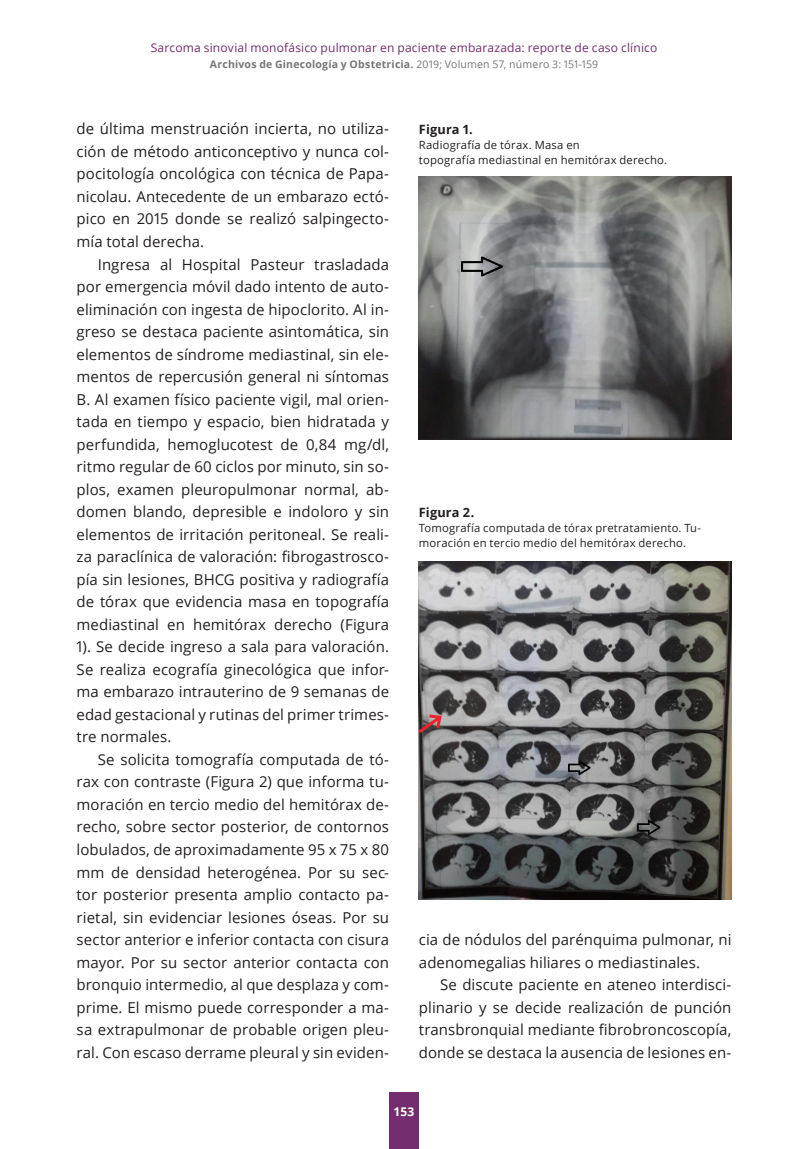
<style>
.page{position:relative;width:808px;height:1149px;background:#fff}
.page>*{position:absolute;margin:0;border:0;box-sizing:border-box;transform-origin:0 0}
.Primero{font:15px/22.5px "Open Sans";letter-spacing:.005em;color:#231f20;text-align:justify}
.Figura_título{font:700 12.75px "Open Sans";letter-spacing:.01em;color:#231f20}
.t1{font:12px "Open Sans";letter-spacing:.015em;color:#742d6e}
.t2{font:700 12px "Open Sans";color:#fff}
.Figura_texto{font:11.25px/15px "Open Sans";letter-spacing:.02em;color:#231f20}
.t3{font:700 10.5px "Open Sans";letter-spacing:.02em;color:#757679}
.s1{font-weight:400}
</style>
<div class="page">
<div style="left:389px;top:1092px;width:30px;height:56px;background:#742d6e"></div>
<img style="left:419px;top:176px;width:312px;height:264px">
<img style="left:419px;top:561px;width:312px;height:337px">
<svg style="left:418px;top:712px;width:26px;height:24px"></svg>
<p class="t1" style="left:151px;top:39px;width:508px">Sarcoma sinovial monofásico pulmonar en paciente embarazada: reporte de caso clínico</p>
<p class="t3" style="left:210px;top:56px;width:390px">Archivos de Ginecología y Obstetricia. <span class="s1">2019; Volumen 57, número 3: 151-159</span></p>
<p class="Primero" style="left:77px;top:117px;width:314px">de última menstruación incierta, no utiliza&shy;ción de método anticonceptivo y nunca col&shy;pocitología oncológica con técnica de Papa&shy;nicolau. Antecedente de un embarazo ectó&shy;pico en 2015 donde se realizó salpingecto&shy;mía total derecha.</p>
<p class="Primero" style="left:77px;top:252px;width:314px;text-indent:21px">Ingresa al Hospital Pasteur trasladada por emergencia móvil dado intento de auto&shy;eliminación con ingesta de hipoclorito. Al in&shy;greso se destaca paciente asintomática, sin elementos de síndrome mediastinal, sin ele&shy;mentos de repercusión general ni síntomas B. Al examen físico paciente vigil, mal orien&shy;tada en tiempo y espacio, bien hidratada y perfundida, hemoglucotest de 0,84 mg/dl, ritmo regular de 60 ciclos por minuto, sin so&shy;plos, examen pleuropulmonar normal, ab&shy;domen blando, depresible e indoloro y sin elementos de irritación peritoneal. Se reali&shy;za paraclínica de valoración: fibrogastrosco&shy;pía sin lesiones, BHCG positiva y radiografía de tórax que evidencia masa en topografía mediastinal en hemitórax derecho (Figura 1). Se decide ingreso a sala para valoración.<br>Se realiza ecografía ginecológica que infor&shy;ma embarazo intrauterino de 9 semanas de edad gestacional y rutinas del primer trimes&shy;tre normales.</p>
<p class="Primero" style="left:77px;top:747px;width:314px;text-indent:21px">Se solicita tomografía computada de tó&shy;rax con contraste (Figura 2) que informa tu&shy;moración en tercio medio del hemitórax de&shy;recho, sobre sector posterior, de contornos lobulados, de aproximadamente 95 x 75 x 80 mm de densidad heterogénea. Por su sec&shy;tor posterior presenta amplio contacto pa&shy;rietal, sin evidenciar lesiones óseas. Por su sector anterior e inferior contacta con cisura mayor. Por su sector anterior contacta con bronquio intermedio, al que desplaza y com&shy;prime. El mismo puede corresponder a ma&shy;sa extrapulmonar de probable origen pleu&shy;ral. Con escaso derrame pleural y sin eviden-</p>
<p class="Figura_título" style="left:419px;top:121px;width:55px">Figura 1.</p>
<p class="Figura_texto" style="left:419px;top:137px;width:162px">Radiografía de tórax. Masa en</p>
<p class="Figura_texto" style="left:419px;top:152px;width:250px">topografía mediastinal en hemitórax derecho.</p>
<p class="Figura_título" style="left:419px;top:503px;width:57px">Figura 2.</p>
<p class="Figura_texto" style="left:419px;top:520px;width:284px">Tomografía computada de tórax pretratamiento. Tu&shy;moración en tercio medio del hemitórax derecho.</p>
<p class="Primero" style="left:419px;top:927px;width:314px">cia de nódulos del parénquima pulmonar, ni adenomegalias hiliares o mediastinales.</p>
<p class="Primero" style="left:419px;top:972px;width:314px;text-indent:21px">Se discute paciente en ateneo interdisci&shy;plinario y se decide realización de punción transbronquial mediante fibrobroncoscopía, donde se destaca la ausencia de lesiones en-</p>
<p class="t2" style="left:393px;top:1102px;width:22px">153</p>
</div>
